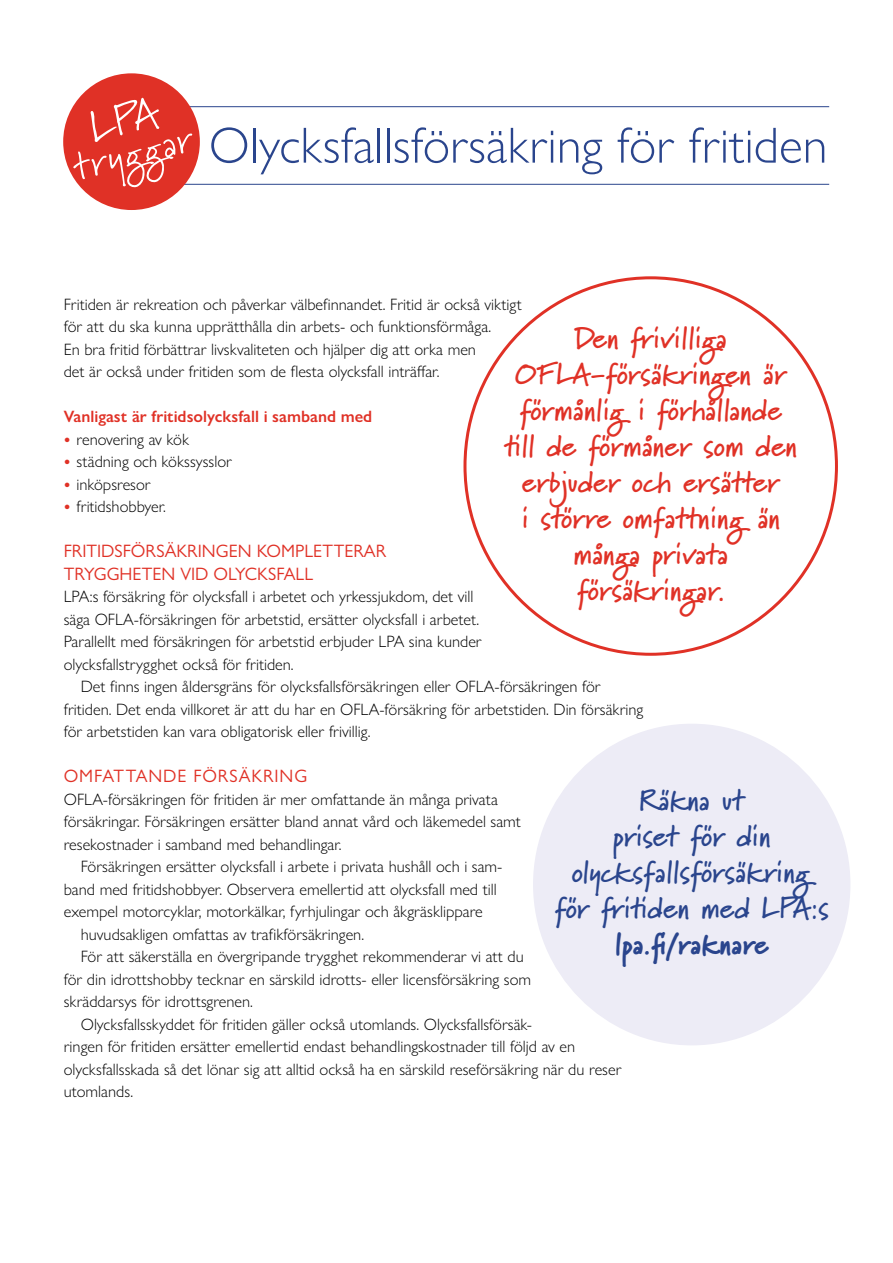
<style>
.page{position:relative;width:893px;height:1263px;background:#fff}
.page>*{position:absolute;margin:0;border:0;box-sizing:border-box;transform-origin:0 0}
.H1_Pääotsikko{font:300 51px "Gill Sans Nova";color:#2a458d}
.P_Korostus{font:700 30px/36px "Marydale";color:#e03126;text-align:center}
.P_Korostus-2{font:700 30px/36px "Marydale";color:#2a458d;text-align:center}
.H2_Väliotsikko{font:18px/22.5px "Gill Sans Nova";color:#e03126}
.H2_Väliotsikko-2{font:18px "Gill Sans Nova";letter-spacing:.05em;color:#e03126}
.P_Leipä_2{font:300 16.5px/22.5px "Gill Sans Nova";color:#000}
.P_Leipä{font:300 16.5px/22.5px "Gill Sans Nova";color:#000}
.P_Luetelmat{font:300 16.5px "Gill Sans Nova";color:#000}
.P_Leipä-2{font:600 16.5px "Gill Sans Nova";color:#e03126}
.s1{font-weight:700;font-size:15px;color:#e03126}
.s2{font-weight:900}
</style>
<div class="page">
<hr style="left:106px;top:184px;width:723px;height:1px;background:#2a458d">
<hr style="left:96px;top:106px;width:733px;height:1px;background:#2a458d">
<div style="left:63px;top:73px;width:137px;height:137px;background:#e03126;border-radius:50%"></div>
<div style="left:533px;top:724px;width:317px;height:321px;background:#edecf6;border-radius:50%"></div>
<svg style="left:73px;top:98px;width:119px;height:90px"></svg>
<h1 class="H1_Pääotsikko" style="left:209px;top:114px;width:620px">Olycksfallsförsäkring för fritiden</h1>
<p class="P_Leipä" style="left:64px;top:293px;width:460px">Fritiden är rekreation och påverkar välbefinnandet. Fritid är också viktigt för att du ska kunna upprätthålla din arbets- och funktionsförmåga.<br>En bra fritid förbättrar livskvaliteten och hjälper dig att orka men<br>det är också under fritiden som de flesta olycksfall inträffar.</p>
<p class="P_Leipä-2" style="left:64px;top:406px;width:310px">Vanligast är fritidsolycksfall i samband med</p>
<p class="P_Luetelmat" style="left:64px;top:429px;width:127px"><span class="s1">•</span> renovering av kök</p>
<p class="P_Luetelmat" style="left:64px;top:451px;width:170px"><span class="s1">•</span> städning och kökssysslor</p>
<p class="P_Luetelmat" style="left:64px;top:474px;width:88px"><span class="s1">•</span> inköpsresor</p>
<p class="P_Luetelmat" style="left:64px;top:496px;width:104px"><span class="s1">•</span> fritidshobbyer.</p>
<h2 class="H2_Väliotsikko" style="left:64px;top:540px;width:324px">FRITIDSFÖRSÄKRINGEN KOMPLETTERAR<br>TRYGGHETEN VID OLYCKSFALL</h2>
<p class="P_Leipä" style="left:64px;top:585px;width:420px">LPA:s försäkring för olycksfall i arbetet och yrkessjukdom, det vill säga OFLA-försäkringen för arbetstid, ersätter olycksfall i arbetet.<br>Parallellt med försäkringen för arbetstid erbjuder LPA sina kunder olycksfallstrygghet också för fritiden.</p>
<p class="P_Leipä_2" style="left:64px;top:675px;width:581px;text-indent:17px">Det finns ingen åldersgräns för olycksfallsförsäkringen eller OFLA-försäkringen för fritiden. Det enda villkoret är att du har en OFLA-försäkring för arbetstiden. Din försäkring för arbetstiden kan vara obligatorisk eller frivillig.</p>
<h2 class="H2_Väliotsikko-2" style="left:64px;top:765px;width:245px">OMFATTANDE FÖRSÄKRING</h2>
<p class="P_Leipä" style="left:64px;top:788px;width:459px">OFLA-försäkringen för fritiden är mer omfattande än många privata försäkringar. Försäkringen ersätter bland annat vård och läkemedel samt resekostnader i samband med behandlingar.</p>
<p class="P_Leipä_2" style="left:64px;top:855px;width:440px;text-indent:17px">Försäkringen ersätter olycksfall i arbete i privata hushåll och i sam&shy;band med fritidshobbyer. Observera emellertid att olycksfall med till exempel motorcyklar, motorkälkar, fyrhjulingar och åkgräsklippare</p>
<p class="P_Leipä_2" style="left:81px;top:923px;width:285px">huvudsakligen omfattas av trafikförsäkringen.</p>
<p class="P_Leipä_2" style="left:64px;top:945px;width:469px;text-indent:17px">För att säkerställa en övergripande trygghet rekommenderar vi att du för din idrottshobby tecknar en särskild idrotts- eller licensförsäkring som skräddarsys för idrottsgrenen.</p>
<p class="P_Leipä_2" style="left:64px;top:1013px;width:559px;text-indent:17px">Olycksfallsskyddet för fritiden gäller också utomlands. Olycksfallsförsäk-<br>ringen för fritiden ersätter emellertid endast behandlingskostnader till följd av en olycksfallsskada så det lönar sig att alltid också ha en särskild reseförsäkring när du reser utomlands.</p>
<p class="P_Korostus" style="left:504px;top:320px;width:294px">Den frivilliga<br>OFLA-försäkringen är förmånlig i förhållande till de förmåner som den erbjuder och ersätter<br>i större omfattning än många privata försäkringar.</p>
<p class="P_Korostus-2" style="left:555px;top:781px;width:276px">Räkna ut<br>priset för din olycksfallsförsäkring för fritiden med LPA:s <span class="s2">lpa.fi/raknare</span></p>
</div>
